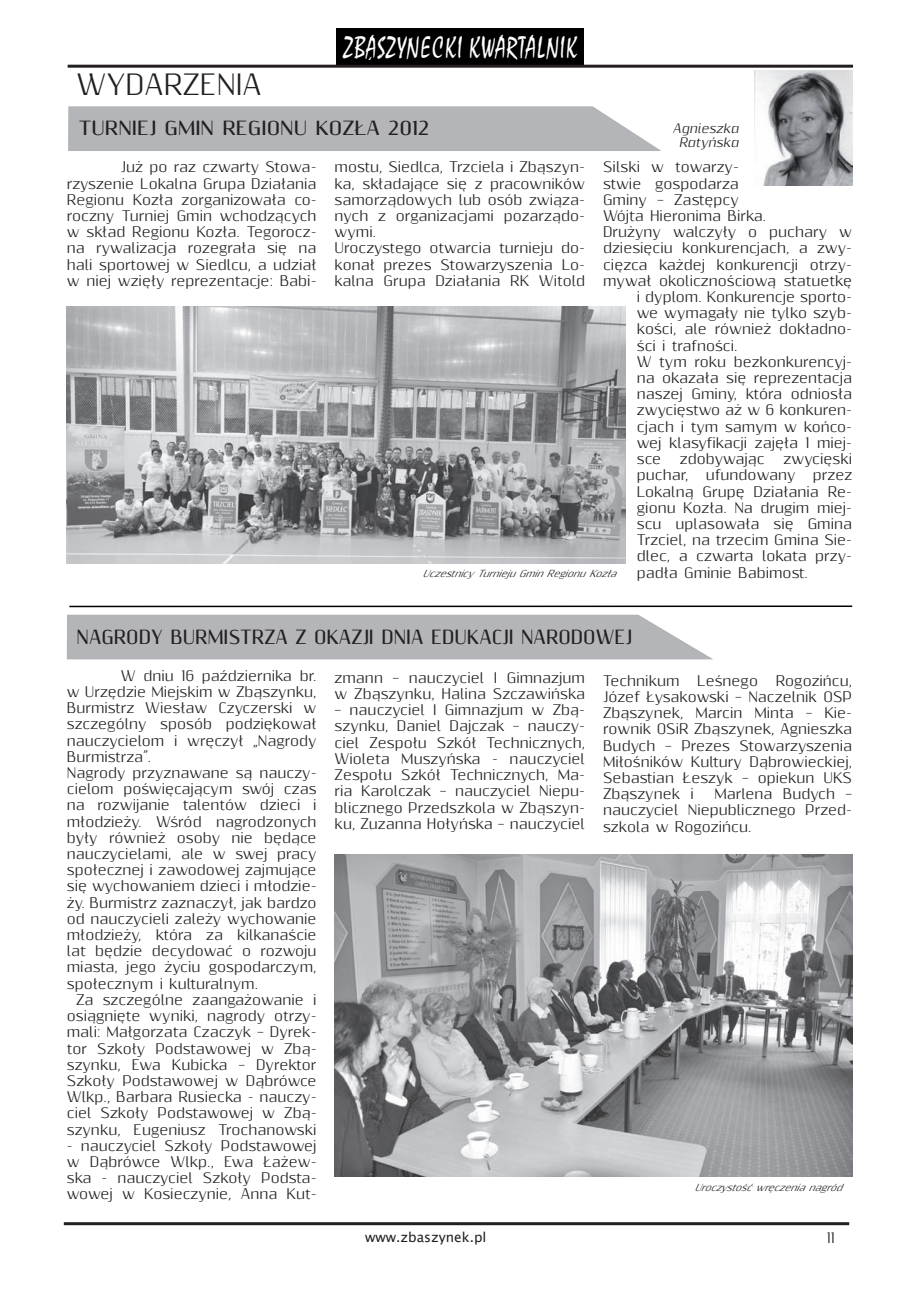
<style>
.page{position:relative;width:919px;height:1289px;background:#fff}
.page>*{position:absolute;margin:0;border:0;box-sizing:border-box;transform-origin:0 0}
.t1{font:29.7px "Staccato 222 BT";color:#fff;scale:.73 1}
.t2{font:27px "Resagnicto";color:#231f20}
.t3{font:700 18px "Resagnicto";color:#231f20;scale:.92 1}
.t4{font:700 18px "Resagnicto";color:#231f20}
.t5{font:13.5px/16.2px "Resagnicto";color:#231f20;text-align:justify}
.t6{font:13.5px "Lucida Sans Unicode";color:#231f20}
.t7{font:italic 12px/13.5px "Resagnicto";color:#231f20;text-align:center}
.t8{font:italic 9px "Resagnicto";color:#231f20}
</style>
<div class="page">
<hr style="left:64px;top:1222px;width:785px;height:3px;background:#231f20">
<div style="left:336px;top:28px;width:247px;height:38px;background:#000"></div>
<hr style="left:68px;top:65px;width:785px;height:3px;background:#231f20">
<svg style="left:68px;top:106px;width:593px;height:45px;background:#b8b9bc"></svg>
<svg style="left:66px;top:614px;width:647px;height:46px;background:#babbbd"></svg>
<hr style="left:69px;top:605px;width:783px;height:2px;background:#000">
<img style="left:754px;top:70px;width:98px;height:115px">
<img style="left:67px;top:306px;width:558px;height:257px">
<img style="left:334px;top:854px;width:518px;height:322px">
<h2 class="t2" style="left:77px;top:67px;width:187px">WYDARZENIA</h2>
<h1 class="t1" style="left:343px;top:29px;width:323px">ZBASZYNECKI KWARTALNIK</h1>
<h3 class="t4" style="left:79px;top:117px;width:12px">TURNIEJ</h3>
<h3 class="t4" style="left:165px;top:117px;width:26px">GMIN</h3>
<h3 class="t4" style="left:222px;top:117px;width:26px">REGIONU</h3>
<h3 class="t4" style="left:315px;top:117px;width:115px">KOZŁA 2012</h3>
<p class="t7" style="left:673px;top:122px;width:67px">Agnieszka<br>Ratyńska</p>
<p class="t5" style="left:67px;top:159px;width:251px;text-indent:54px">Już po raz czwarty Stowa&shy;rzyszenie Lokalna Grupa Działania Regionu Kozła zorganizowała co&shy;roczny Turniej Gmin wchodzących w skład Regionu Kozła. Tegorocz&shy;na rywalizacja rozegrała się na hali sportowej w Siedlcu, a udział w niej wzięły reprezentacje: Babi-</p>
<p class="t5" style="left:334px;top:159px;width:252px;text-align:left">mostu, Siedlca, Trzciela i Zbąszyn&shy;ka, składające się z pracowników samorządowych lub osób związa&shy;nych z organizacjami pozarządo&shy;wymi.<br>Uroczystego otwarcia turnieju do&shy;konał prezes Stowarzyszenia Lo&shy;kalna Grupa Działania RK Witold</p>
<p class="t5" style="left:603px;top:159px;width:137px">Silski w towarzy-</p>
<p class="t5" style="left:603px;top:176px;width:137px">stwie gospodarza</p>
<p class="t5" style="left:603px;top:192px;width:137px">Gminy – Zastępcy</p>
<p class="t5" style="left:603px;top:208px;width:165px">Wójta Hieronima Birka.</p>
<p class="t5" style="left:603px;top:224px;width:250px">Drużyny walczyły o puchary w</p>
<p class="t5" style="left:603px;top:240px;width:250px">dziesięciu konkurencjach, a zwy-</p>
<p class="t5" style="left:603px;top:257px;width:250px">cięzca każdej konkurencji otrzy-</p>
<p class="t5" style="left:603px;top:273px;width:250px">mywał okolicznościową statuetkę</p>
<p class="t5" style="left:636px;top:289px;width:217px">i dyplom. Konkurencje sporto-</p>
<p class="t5" style="left:636px;top:305px;width:217px">we wymagały nie tylko szyb-</p>
<p class="t5" style="left:636px;top:321px;width:217px">kości, ale również dokładno-</p>
<p class="t5" style="left:636px;top:338px;width:102px">ści i trafności.</p>
<p class="t5" style="left:636px;top:354px;width:217px">W tym roku bezkonkurencyj-</p>
<p class="t5" style="left:636px;top:370px;width:217px">na okazała się reprezentacja</p>
<p class="t5" style="left:636px;top:386px;width:217px">naszej Gminy, która odniosła</p>
<p class="t5" style="left:636px;top:402px;width:217px">zwycięstwo aż w 6 konkuren-</p>
<p class="t5" style="left:636px;top:419px;width:217px">cjach i tym samym w końco-</p>
<p class="t5" style="left:636px;top:435px;width:217px">wej klasyfikacji zajęła 1 miej-</p>
<p class="t5" style="left:636px;top:451px;width:26px">sce</p>
<p class="t5" style="left:679px;top:451px;width:86px">zdobywając</p>
<p class="t5" style="left:783px;top:451px;width:70px">zwycięski</p>
<p class="t5" style="left:636px;top:467px;width:53px">puchar,</p>
<p class="t5" style="left:706px;top:467px;width:91px">ufundowany</p>
<p class="t5" style="left:636px;top:467px;width:217px;text-indent:176px">przez Lokalną Grupę Działania Re&shy;gionu Kozła. Na drugim miej&shy;scu uplasowała się Gmina Trzciel, na trzecim Gmina Sie&shy;dlec, a czwarta lokata przy&shy;padła Gminie Babimost.</p>
<p class="t8" style="left:422px;top:567px;width:200px">UczestnicyTurniejuGminRegionuKozła</p>
<h3 class="t3" style="left:77px;top:625px;width:41px">NAGRODY</h3>
<h3 class="t3" style="left:170px;top:625px;width:27px">BURMIS</h3>
<h3 class="t3" style="left:240px;top:625px;width:130px">TRZA ZOKAZJI</h3>
<h3 class="t3" style="left:381px;top:625px;width:80px">DNIA EDUK</h3>
<h3 class="t3" style="left:479px;top:625px;width:22px">ACJI</h3>
<h3 class="t3" style="left:521px;top:625px;width:41px">NARODOWEJ</h3>
<p class="t5" style="left:67px;top:668px;width:251px;text-align:left;text-indent:54px">W dniu 16 października br. w Urzędzie Miejskim w Zbąszynku,<br>Burmistrz Wiesław Czyczerski w szczególny sposób podziękował nauczycielom i wręczył „Nagrody<br>Burmistrza”.<br>Nagrody przyznawane są nauczy&shy;cielom poświęcającym swój czas na rozwijanie talentów dzieci i młodzieży. Wśród nagrodzonych były również osoby nie będące nauczycielami, ale w swej pracy społecznej i zawodowej zajmujące się wychowaniem dzieci i młodzie&shy;ży. Burmistrz zaznaczył, jak bardzo od nauczycieli zależy wychowanie młodzieży, która za kilkanaście lat będzie decydować o rozwoju miasta, jego życiu gospodarczym, społecznym i kulturalnym.</p>
<p class="t5" style="left:67px;top:992px;width:251px;text-indent:9px">Za szczególne zaangażowanie i osiągnięte wyniki, nagrody otrzy&shy;mali: Małgorzata Czaczyk – Dyrek&shy;tor Szkoły Podstawowej w Zbą&shy;szynku, Ewa Kubicka – Dyrektor Szkoły Podstawowej w Dąbrówce Wlkp., Barbara Rusiecka - nauczy&shy;ciel Szkoły Podstawowej w Zbą&shy;szynku, Eugeniusz Trochanowski</p>
<p class="t5" style="left:67px;top:1137px;width:251px">- nauczyciel Szkoły Podstawowej w Dąbrówce Wlkp., Ewa Łażew&shy;ska - nauczyciel Szkoły Podsta&shy;wowej w Kosieczynie, Anna Kut-</p>
<p class="t5" style="left:334px;top:670px;width:252px">zmann – nauczyciel I Gimnazjum w Zbąszynku, Halina Szczawińska</p>
<p class="t5" style="left:334px;top:702px;width:252px">– nauczyciel I Gimnazjum w Zbą&shy;szynku, Daniel Dajczak – nauczy&shy;ciel Zespołu Szkół Technicznych, Wioleta Muszyńska - nauczyciel Zespołu Szkół Technicznych, Ma&shy;ria Karolczak – nauczyciel Niepu&shy;blicznego Przedszkola w Zbąszyn&shy;ku, Zuzanna Hołyńska – nauczyciel</p>
<p class="t5" style="left:603px;top:673px;width:78px">Technikum</p>
<p class="t5" style="left:697px;top:673px;width:62px">Leśnego</p>
<p class="t5" style="left:603px;top:673px;width:250px;text-indent:172px">Rogozińcu, Józef Łysakowski – Naczelnik OSP Zbąszynek, Marcin Minta – Kie&shy;rownik OSiR Zbąszynek, Agnieszka Budych – Prezes Stowarzyszenia Miłośników Kultury Dąbrowieckiej, Sebastian Łeszyk – opiekun UKS Zbąszynek i</p>
<p class="t5" style="left:603px;top:786px;width:250px;text-indent:111px">Marlena Budych – nauczyciel Niepublicznego Przed&shy;szkola w Rogozińcu.</p>
<p class="t8" style="left:694px;top:1181px;width:154px">Uroczystośćwręczenianagród</p>
<p class="t6" style="left:365px;top:1225px;width:123px">www.zbaszynek.pl</p>
<p class="t5" style="left:826px;top:1230px;width:9px">11</p>
</div>
